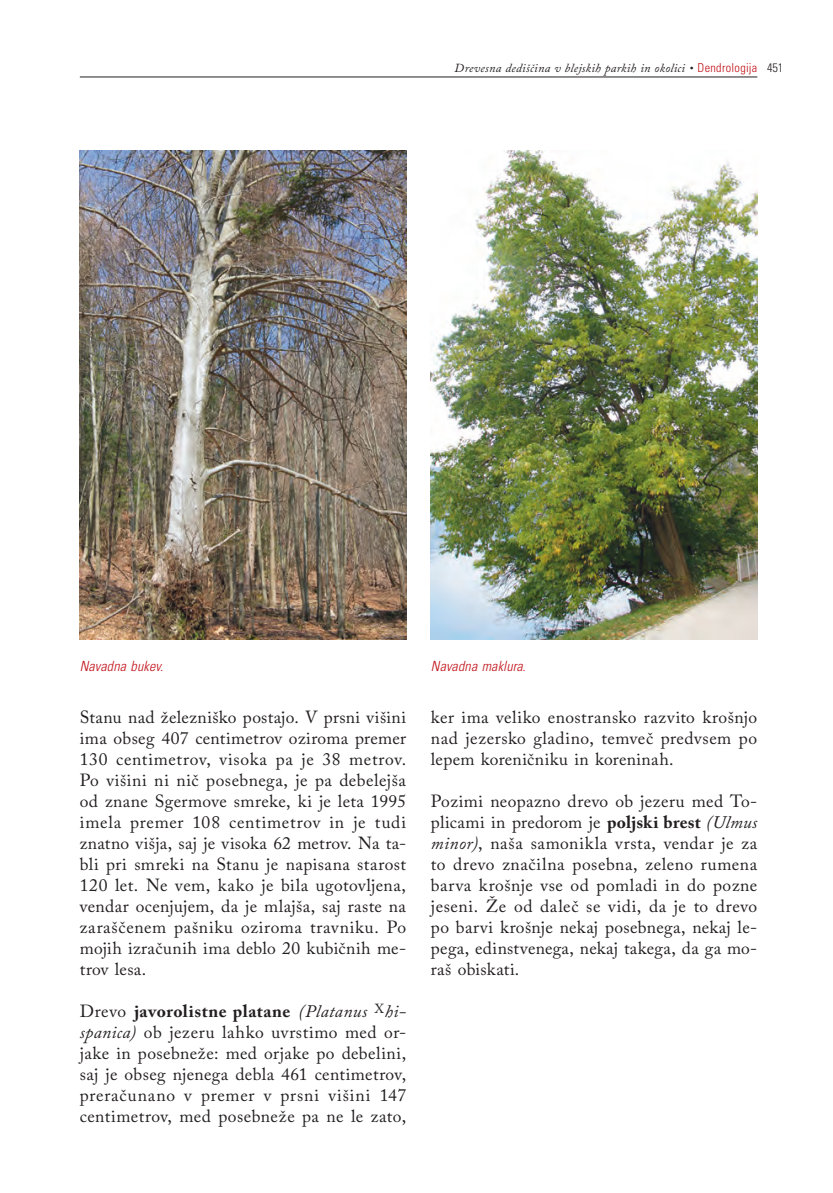
<style>
.page{position:relative;width:833px;height:1193px;background:#fff}
.page>*{position:absolute;margin:0;border:0;box-sizing:border-box;transform-origin:0 0}
.t1{font:17.5px/21px "Adobe Caslon Pro";letter-spacing:.02em;color:#231f20;text-align:justify}
.t2{font:italic 300 condensed 14px "Univers";letter-spacing:.015em;color:#c2121a}
.t3{font:italic 12.25px "Adobe Caslon Pro";letter-spacing:.025em;color:#231f20}
.s1{font-family:"Univers";font-weight:300;font-style:normal;font-stretch:condensed;color:#c2121a}
.s2{font-family:"Univers";font-weight:300;font-style:normal;font-stretch:condensed}
.s3{font-weight:700}
.s4{font-style:italic}
</style>
<div class="page">
<hr style="left:80px;top:77px;width:677px;height:1px;background:#231f20">
<img style="left:80px;top:150px;width:326px;height:490px">
<img style="left:431px;top:150px;width:326px;height:490px">
<p class="t3" style="left:454px;top:61px;width:330px">Drevesna dediščina v blejskih parkih in okolici • <span class="s1">Dendrologija</span> <span class="s2">451</span></p>
<p class="t2" style="left:80px;top:657px;width:85px">Navadna bukev.</p>
<p class="t2" style="left:431px;top:657px;width:96px">Navadna maklura.</p>
<p class="t1" style="left:80px;top:706px;width:328px">Stanu nad železniško postajo. V prsni višini ima obseg 407 centimetrov oziroma premer 130 centimetrov, visoka pa je 38 metrov.<br>Po višini ni nič posebnega, je pa debelejša od znane Sgermove smreke, ki je leta 1995 imela premer 108 centimetrov in je tudi znatno višja, saj je visoka 62 metrov. Na ta&shy;bli pri smreki na Stanu je napisana starost 120 let. Ne vem, kako je bila ugotovljena, vendar ocenjujem, da je mlajša, saj raste na zaraščenem pašniku oziroma travniku. Po mojih izračunih ima deblo 20 kubičnih me&shy;trov lesa.</p>
<p class="t1" style="left:80px;top:1000px;width:328px">Drevo <span class="s3">javorolistne platane</span> <span class="s4">(Platanus</span> <sup>X</sup><span class="s4">hi&shy;spanica)</span> ob jezeru lahko uvrstimo med or&shy;jake in posebneže: med orjake po debelini, saj je obseg njenega debla 461 centimetrov, preračunano v premer v prsni višini 147 centimetrov, med posebneže pa ne le zato,</p>
<p class="t1" style="left:431px;top:706px;width:328px">ker ima veliko enostransko razvito krošnjo nad jezersko gladino, temveč predvsem po lepem koreničniku in koreninah.</p>
<p class="t1" style="left:431px;top:790px;width:328px">Pozimi neopazno drevo ob jezeru med To&shy;plicami in predorom je <span class="s3">poljski brest</span> <span class="s4">(Ulmus minor)</span>, naša samonikla vrsta, vendar je za to drevo značilna posebna, zeleno rumena barva krošnje vse od pomladi in do pozne jeseni. Že od daleč se vidi, da je to drevo po barvi krošnje nekaj posebnega, nekaj le&shy;pega, edinstvenega, nekaj takega, da ga mo&shy;raš obiskati.</p>
</div>
